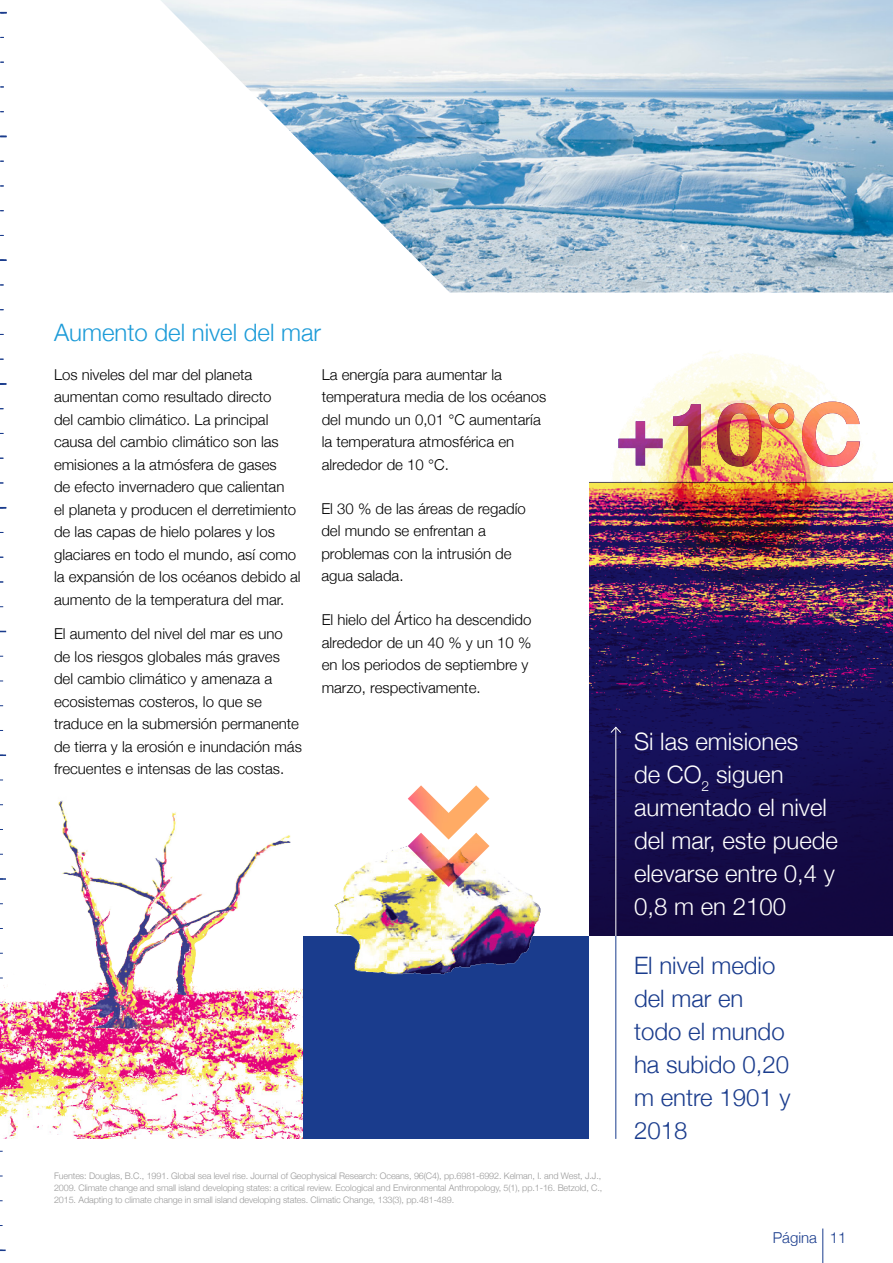
<style>
.page{position:relative;width:893px;height:1263px;background:#fff}
.page>*{position:absolute;margin:0;border:0;box-sizing:border-box;transform-origin:0 0}
.Sub_Heading_1{font:300 24px/33px "Helvetica Neue";color:#fff}
.Sub_Heading_1-2{font:300 24px/33px "Helvetica Neue";color:#1a3c8d}
.Sub_Heading_1-3{font:300 24px "Helvetica Neue";color:#1c9bd8}
.Body_Copy{font:300 15px/22.5px "Helvetica Neue";color:#000}
.t1{font:300 15px "Helvetica Neue";color:#1a3c8d}
.Reference_Copy{font:300 9px/12px "Helvetica Neue";letter-spacing:-.01em;color:#999}
</style>
<div class="page">
<img style="left:0;top:800px;width:304px;height:339px">
<div style="left:304px;top:936px;width:285px;height:203px;background:#1a3c8d"></div>
<img style="left:161px;top:0;width:732px;height:293px">
<img style="left:589px;top:481px;width:304px;height:455px">
<img style="left:598px;top:351px;width:286px;height:268px">
<svg style="left:618px;top:402px;width:71px;height:65px"></svg>
<img style="left:689px;top:402px;width:171px;height:65px">
<hr style="left:615px;top:727px;width:1px;height:213px;background:#fff">
<svg style="left:610px;top:726px;width:12px;height:7px"></svg>
<hr style="left:615px;top:936px;width:1px;height:203px;background:#1a3c8d">
<img style="left:334px;top:845px;width:207px;height:130px">
<img style="left:408px;top:785px;width:81px;height:48px">
<img style="left:408px;top:833px;width:81px;height:54px">
<svg style="left:0;top:1249px;width:6px;height:2px"></svg>
<svg style="left:0;top:878px;width:6px;height:2px"></svg>
<svg style="left:0;top:754px;width:6px;height:2px"></svg>
<hr style="left:822px;top:1228px;width:1px;height:35px;background:#1a3c8d">
<svg style="left:0;top:383px;width:6px;height:2px"></svg>
<svg style="left:0;top:259px;width:6px;height:2px"></svg>
<p class="Sub_Heading_1-3" style="left:54px;top:313px;width:269px">Aumento del nivel del mar</p>
<p class="Body_Copy" style="left:54px;top:362px;width:248px">Los niveles del mar del planeta aumentan como resultado directo<br>del cambio climático. La principal causa del cambio climático son las emisiones a la atmósfera de gases<br>de efecto invernadero que calientan<br>el planeta y producen el derretimiento de las capas de hielo polares y los glaciares en todo el mundo, así como la expansión de los océanos debido al aumento de la temperatura del mar.</p>
<p class="Body_Copy" style="left:54px;top:622px;width:249px">El aumento del nivel del mar es uno de los riesgos globales más graves del cambio climático y amenaza a ecosistemas costeros, lo que se traduce en la submersión permanente de tierra y la erosión e inundación más frecuentes e intensas de las costas.</p>
<p class="Body_Copy" style="left:322px;top:362px;width:226px">La energía para aumentar la temperatura media de los océanos del mundo un 0,01 °C aumentaría la temperatura atmosférica en alrededor de 10 °C.</p>
<p class="Body_Copy" style="left:321px;top:496px;width:206px">El 30 % de las áreas de regadío del mundo se enfrentan a problemas con la intrusión de agua salada.</p>
<p class="Body_Copy" style="left:322px;top:607px;width:211px">El hielo del Ártico ha descendido alrededor de un 40 % y un 10 % en los periodos de septiembre y marzo, respectivamente.</p>
<p class="Reference_Copy" style="left:54px;top:1169px;width:550px">Fuentes: Douglas, B.C., 1991. Global sea level rise. Journal of Geophysical Research: Oceans, 96(C4), pp.6981-6992. Kelman, I. and West, J.J.,<br>2009. Climate change and small island developing states: a critical review. Ecological and Environmental Anthropology, 5(1), pp.1-16. Betzold, C.,<br>2015. Adapting to climate change in small island developing states. Climatic Change, 133(3), pp.481-489.</p>
<p class="Sub_Heading_1" style="left:634px;top:723px;width:206px">Si las emisiones<br>de CO<sub>2</sub> siguen aumentado el nivel del mar, este puede elevarse entre 0,4 y<br>0,8 m en 2100</p>
<p class="Sub_Heading_1-2" style="left:634px;top:947px;width:158px">El nivel medio del mar en todo el mundo ha subido 0,20 m entre 1901 y<br>2018</p>
<p class="t1" style="left:773px;top:1225px;width:75px">Página 11</p>
</div>
